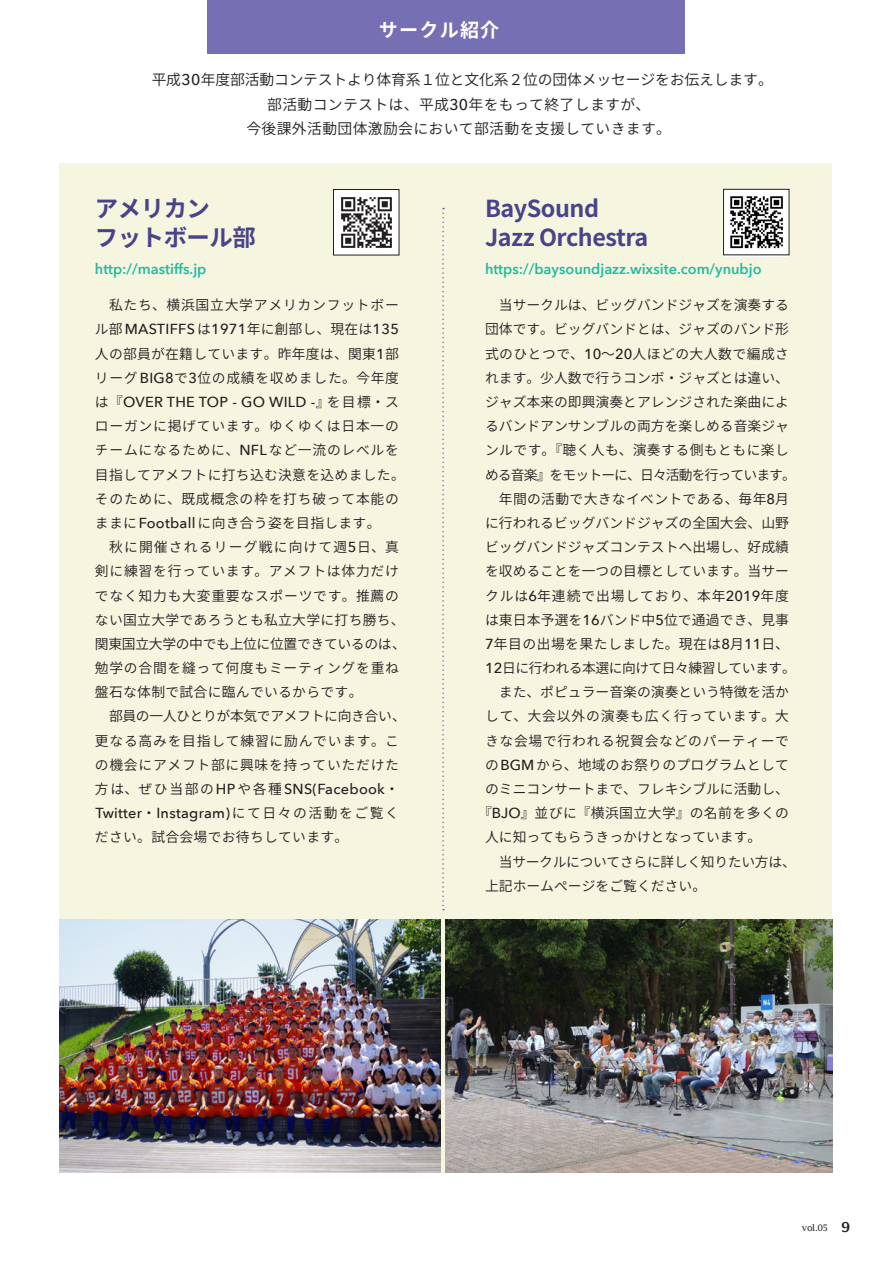
<style>
.page{position:relative;width:893px;height:1263px;background:#fff}
.page>*{position:absolute;margin:0;border:0;box-sizing:border-box;transform-origin:0 0}
.t1{font:700 23.4px/29px "Source Han Sans";letter-spacing:-.02em;color:#494489}
.t2{font:700 19.2px "Source Han Sans";letter-spacing:.06em;color:#fff}
.t3{font:14.85px/24.5px "Source Han Sans";letter-spacing:.02em;color:#231f20;text-align:center}
.t4{font:500 14.55px/24.2px "Avenir Next";letter-spacing:.02em;color:#231f20}
.t5{font:600 14.55px "Avenir Next";color:#22bba1}
.t6{font:13.8px/24.2px "Source Han Sans";letter-spacing:.05em;color:#231f20}
.t7{font:13.8px "Source Han Sans";color:#231f20}
.t8{font:13.8px/24.2px "Source Han Sans";letter-spacing:.02em;color:#231f20}
.t9{font:13.8px "Source Han Sans";letter-spacing:-.065em;color:#231f20}
.t10{font:13.8px "Source Han Sans";letter-spacing:-.035em;color:#231f20}
.t11{font:13.8px "Source Han Sans";letter-spacing:.065em;color:#231f20}
.t12{font:13.8px "Source Han Sans";letter-spacing:-.025em;color:#231f20}
.t13{font:13.8px "Source Han Sans";letter-spacing:.055em;color:#231f20}
.t14{font:13.8px "Source Han Sans";letter-spacing:.06em;color:#231f20}
.t15{font:9px "Lucida Fax";color:#231f20}
.s1{font-family:"Avenir Next";font-weight:500;font-size:15.6px}
.s2{font-family:"Source Han Sans";font-weight:400;font-size:13.8px}
.s3{font-family:"Avenir Next";font-weight:500;font-size:14.55px}
.s4{font-weight:600;font-size:13.8px}
</style>
<div class="page">
<div style="left:60px;top:163px;width:772px;height:1010px;background:#f6f5e0"></div>
<svg style="left:442px;top:208px;width:2px;height:702px"></svg>
<img style="left:445px;top:920px;width:387px;height:252px">
<img style="left:60px;top:920px;width:381px;height:252px">
<div style="left:208px;top:0;width:477px;height:54px;background:#756fb3"></div>
<img style="left:335px;top:191px;width:62px;height:62px">
<div style="left:333px;top:189px;width:66px;height:66px;border:1px solid #231f20"></div>
<div style="left:723px;top:192px;width:66px;height:65px;background:#aeadad"></div>
<img style="left:725px;top:191px;width:62px;height:62px">
<div style="left:723px;top:189px;width:66px;height:66px;border:1px solid #231f20"></div>
<h2 class="t2" style="left:379px;top:19px;width:122px">サークル紹介</h2>
<p class="t3" style="left:152px;top:68px;width:623px">平成<span class="s1">30</span>年度部活動コンテストより体育系１位と文化系２位の団体メッセージをお伝えします。部活動コンテストは、平成<span class="s1">30</span>年をもって終了しますが、<br>今後課外活動団体激励会において部活動を支援していきます。</p>
<h1 class="t1" style="left:95px;top:195px;width:162px">アメリカン<br>フットボール部</h1>
<p class="t5" style="left:95px;top:256px;width:113px">http://mastiffs.jp</p>
<p class="t13" style="left:95px;top:297px;width:305px">　私たち、横浜国立大学アメリカンフットボー</p>
<p class="t4" style="left:95px;top:317px;width:306px"><span class="s2">ル部</span>MASTIFFS<span class="s2">は</span>1971<span class="s2">年に創部し、現在は</span>135</p>
<p class="t8" style="left:95px;top:342px;width:306px">人の部員が在籍しています。昨年度は、関東<span class="s3">1</span>部リーグ<span class="s3">BIG8</span>で<span class="s3">3</span>位の成績を収めました。今年度</p>
<p class="t4" style="left:95px;top:389px;width:306px"><span class="s2">は『</span>OVER THE TOP - GO WILD -<span class="s2">』を目標・ス</span></p>
<p class="t6" style="left:95px;top:414px;width:312px">ローガンに掲げています。ゆくゆくは日本一のチームになるために、<span class="s3">NFL</span>など一流のレベルを目指してアメフトに打ち込む決意を込めました。そのために、既成概念の枠を打ち破って本能のままに<span class="s3">Football</span>に向き合う姿を目指します。<br>　秋に開催されるリーグ戦に向けて週<span class="s3">5</span>日、真剣に練習を行っています。アメフトは体力だけでなく知力も大変重要なスポーツです。推薦のない国立大学であろうとも私立大学に打ち勝ち、関東国立大学の中でも上位に位置できているのは、勉学の合間を縫って何度もミーティングを重ね盤石な体制で試合に臨んでいるからです。<br>　部員の一人ひとりが本気でアメフトに向き合い、更なる高みを目指して練習に励んでいます。この機会にアメフト部に興味を持っていただけた</p>
<p class="t4" style="left:95px;top:776px;width:306px"><span class="s2">方は、ぜひ当部の</span>HP<span class="s2">や各種</span>SNS(Facebook<span class="s2">・<br></span>Twitter<span class="s2">・</span>Instagram)<span class="s2">にて日々の活動をご覧く</span></p>
<p class="t8" style="left:95px;top:825px;width:255px">ださい。試合会場でお待ちしています。</p>
<h1 class="t1" style="left:485px;top:195px;width:165px">BaySound<br>Jazz Orchestra</h1>
<p class="t5" style="left:485px;top:256px;width:278px">https://baysoundjazz.wixsite.com/ynubjo</p>
<p class="t7" style="left:485px;top:297px;width:306px">　当サークルは、ビッグバンドジャズを演奏する</p>
<p class="t7" style="left:485px;top:322px;width:306px">団体です。ビッグバンドとは、ジャズのバンド形</p>
<p class="t8" style="left:485px;top:342px;width:306px">式のひとつで、<span class="s3">10</span>～<span class="s3">20</span>人ほどの大人数で編成さ</p>
<p class="t7" style="left:485px;top:370px;width:306px">れます。少人数で行うコンボ・ジャズとは違い、</p>
<p class="t7" style="left:485px;top:394px;width:306px">ジャズ本来の即興演奏とアレンジされた楽曲によ</p>
<p class="t7" style="left:485px;top:418px;width:306px">るバンドアンサンブルの両方を楽しめる音楽ジャ</p>
<p class="t8" style="left:485px;top:439px;width:305px">ンルです。『聴く人も、演奏する側もともに楽し</p>
<p class="t9" style="left:485px;top:467px;width:312px">める音楽』をモットーに、日々活動を行っています。</p>
<p class="t8" style="left:485px;top:487px;width:306px">　年間の活動で大きなイベントである、毎年<span class="s3">8</span>月</p>
<p class="t7" style="left:485px;top:515px;width:306px">に行われるビッグバンドジャズの全国大会、山野</p>
<p class="t7" style="left:485px;top:539px;width:306px">ビッグバンドジャズコンテストへ出場し、好成績</p>
<p class="t7" style="left:485px;top:563px;width:306px">を収めることを一つの目標としています。当サー</p>
<p class="t11" style="left:485px;top:588px;width:306px">クルは<span class="s3">6</span>年連続で出場しており、本年<span class="s3">2019</span>年度</p>
<p class="t8" style="left:485px;top:608px;width:306px">は東日本予選を<span class="s3">16</span>バンド中<span class="s3">5</span>位で通過でき、見事</p>
<p class="t8" style="left:485px;top:632px;width:306px"><span class="s3">7</span>年目の出場を果たしました。現在は<span class="s3">8</span>月<span class="s3">11</span>日、</p>
<p class="t10" style="left:485px;top:660px;width:312px"><span class="s3">12</span>日に行われる本選に向けて日々練習しています。</p>
<p class="t7" style="left:485px;top:684px;width:306px">　また、ポピュラー音楽の演奏という特徴を活か</p>
<p class="t14" style="left:485px;top:709px;width:306px">して、大会以外の演奏も広く行っています。大</p>
<p class="t6" style="left:485px;top:729px;width:306px">きな会場で行われる祝賀会などのパーティーで</p>
<p class="t8" style="left:485px;top:753px;width:306px">の<span class="s3">BGM</span>から、地域のお祭りのプログラムとして</p>
<p class="t7" style="left:485px;top:781px;width:306px">のミニコンサートまで、フレキシブルに活動し、</p>
<p class="t8" style="left:478px;top:801px;width:312px">『<span class="s3">BJO</span>』並びに『横浜国立大学』の名前を多くの</p>
<p class="t7" style="left:485px;top:829px;width:278px">人に知ってもらうきっかけとなっています。</p>
<p class="t12" style="left:485px;top:854px;width:312px">　当サークルについてさらに詳しく知りたい方は、</p>
<p class="t7" style="left:485px;top:878px;width:223px">上記ホームページをご覧ください。</p>
<p class="t15" style="left:802px;top:1222px;width:50px">vol.05 <span class="s4">9</span></p>
</div>
